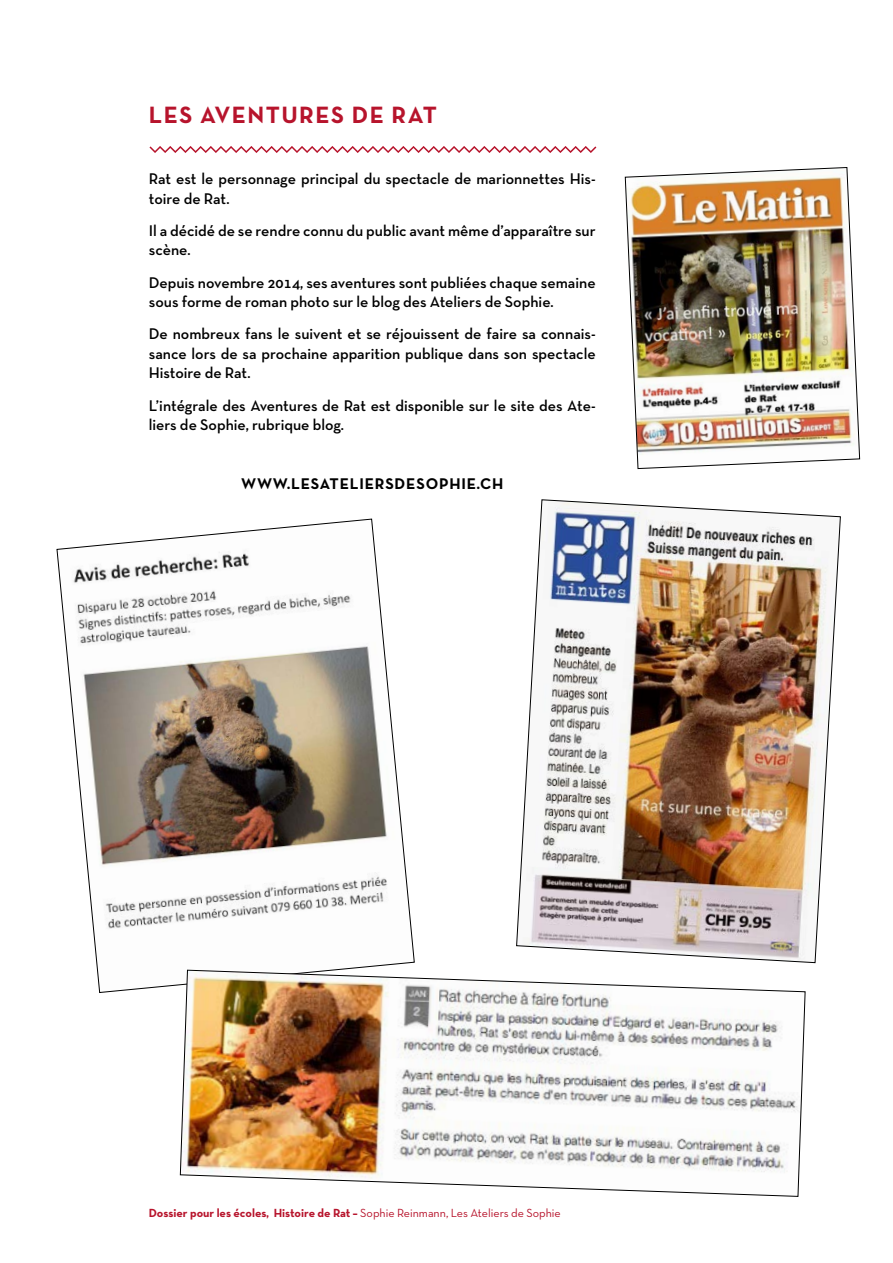
<style>
.page{position:relative;width:893px;height:1263px;background:#fff}
.page>*{position:absolute;margin:0;border:0;box-sizing:border-box;transform-origin:0 0}
.t1{font:700 24px "Neutra Text TF";letter-spacing:.06em;color:#b7142c}
.t2{font:600 15.75px/19.5px "Neutra Text TF";color:#000}
.t3{font:700 15.75px "Neutra Text TF";letter-spacing:.05em;color:#000}
.t4{font:700 12px "Neutra Text TF";color:#b7142c}
.s1{font-weight:400}
</style>
<div class="page">
<svg style="left:149px;top:146px;width:448px;height:7px"></svg>
<img style="left:625px;top:167px;width:235px;height:302px">
<svg style="left:56px;top:518px;width:359px;height:475px"></svg>
<img style="left:180px;top:969px;width:626px;height:228px">
<img style="left:516px;top:499px;width:325px;height:464px">
<h1 class="t1" style="left:149px;top:100px;width:290px">LES AVENTURES DE RAT</h1>
<p class="t2" style="left:149px;top:169px;width:448px">Rat est le personnage principal du spectacle de marionnettes His&shy;toire de Rat.</p>
<p class="t2" style="left:149px;top:221px;width:448px">Il a décidé de se rendre connu du public avant même d’apparaître sur scène.</p>
<p class="t2" style="left:149px;top:272px;width:448px">Depuis novembre 2014, ses aventures sont publiées chaque semaine sous forme de roman photo sur le blog des Ateliers de Sophie.</p>
<p class="t2" style="left:149px;top:324px;width:448px;text-align:justify">De nombreux fans le suivent et se réjouissent de faire sa connais&shy;sance lors de sa prochaine apparition publique dans son spectacle Histoire de Rat.</p>
<p class="t2" style="left:149px;top:395px;width:448px">L’intégrale des Aventures de Rat est disponible sur le site des Ate&shy;liers de Sophie, rubrique blog.</p>
<p class="t3" style="left:241px;top:474px;width:264px">WWW.LESATELIERSDESOPHIE.CH</p>
<p class="t4" style="left:149px;top:1206px;width:413px">Dossier pour les écoles, Histoire de Rat – <span class="s1">Sophie Reinmann, Les Ateliers de Sophie</span></p>
</div>
